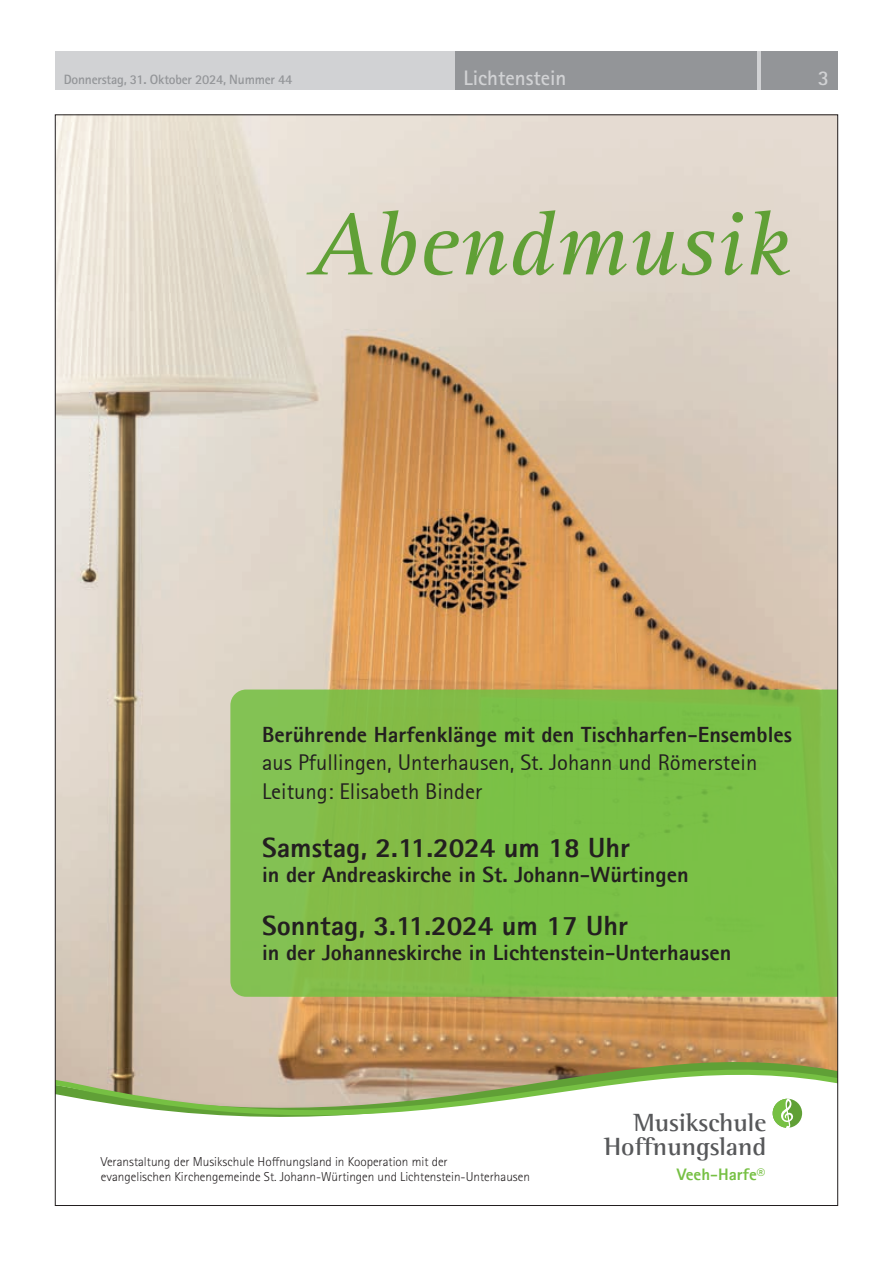
<style>
.page{position:relative;width:893px;height:1263px;background:#fff}
.page>*{position:absolute;margin:0;border:0;box-sizing:border-box;transform-origin:0 0}
.t1{font:italic 92.25px "Rotis Serif Std";color:#60a036}
.t2{font:800 27.9px "Agfa Rotis Sans Serif";color:#231f20}
.t3{font:700 25.5px/23.9px "Agfa Rotis Semi Serif";color:#57585a;text-align:right}
.t4{font:22.35px/28.5px "Agfa Rotis Sans Serif";color:#231f20}
.t5{font:800 22.05px "Agfa Rotis Sans Serif";color:#231f20}
.t6{font:700 21px "Rotis Sans Serif Std";color:#d1d2d4}
.t7{font:800 16.65px "Agfa Rotis Sans Serif";color:#76c043}
.t8{font:700 13.5px "Rotis Sans Serif Std";letter-spacing:-.015em;color:#939598}
.t9{font:300 12.9px/15.6px "Rotis Sans Serif Std";color:#231f20}
.s1{font-weight:400}
</style>
<div class="page">
<div style="left:55px;top:51px;width:783px;height:38px;background:#d1d2d4"></div>
<div style="left:761px;top:51px;width:77px;height:38px;background:#939598"></div>
<div style="left:455px;top:51px;width:302px;height:38px;background:#939598"></div>
<img style="left:57px;top:116px;width:779px;height:897px">
<svg style="left:57px;top:1017px;width:779px;height:110px"></svg>
<div style="left:773px;top:1099px;width:29px;height:29px;background:#60a036;border-radius:50%"></div>
<svg style="left:773px;top:1098px;width:21px;height:30px"></svg>
<svg style="left:230px;top:689px;width:606px;height:308px;background:#7ebf48"></svg>
<p class="t8" style="left:64px;top:71px;width:230px">Donnerstag, 31. Oktober 2024, Nummer 44</p>
<h3 class="t6" style="left:463px;top:65px;width:105px">Lichtenstein</h3>
<h3 class="t6" style="left:818px;top:65px;width:13px">3</h3>
<h1 class="t1" style="left:309px;top:192px;width:483px">Abendmusik</h1>
<h3 class="t5" style="left:262px;top:720px;width:532px">Berührende Harfenklänge mit den Tischharfen-Ensembles</h3>
<h3 class="t4" style="left:262px;top:748px;width:497px">aus Pfullingen, Unterhausen, St. Johann und Römerstein<br>Leitung: Elisabeth Binder</h3>
<h2 class="t2" style="left:262px;top:830px;width:370px">Samstag, 2.11.2024 um 18 Uhr</h2>
<h3 class="t5" style="left:262px;top:861px;width:428px">in der Andreaskirche in St. Johann-Würtingen</h3>
<h2 class="t2" style="left:262px;top:908px;width:367px">Sonntag, 3.11.2024 um 17 Uhr</h2>
<h3 class="t5" style="left:262px;top:939px;width:471px">in der Johanneskirche in Lichtenstein-Unterhausen</h3>
<h3 class="t3" style="left:604px;top:1110px;width:164px">Musikschule<br>Hoffnungsland</h3>
<p class="t9" style="left:101px;top:1154px;width:431px">Veranstaltung der Musikschule Hoffnungsland in Kooperation mit der<br>evangelischen Kirchengemeinde St. Johann-Würtingen und Lichtenstein-Unterhausen</p>
<p class="t7" style="left:677px;top:1164px;width:90px">Veeh-Harfe<span class="s1">®</span></p>
</div>
